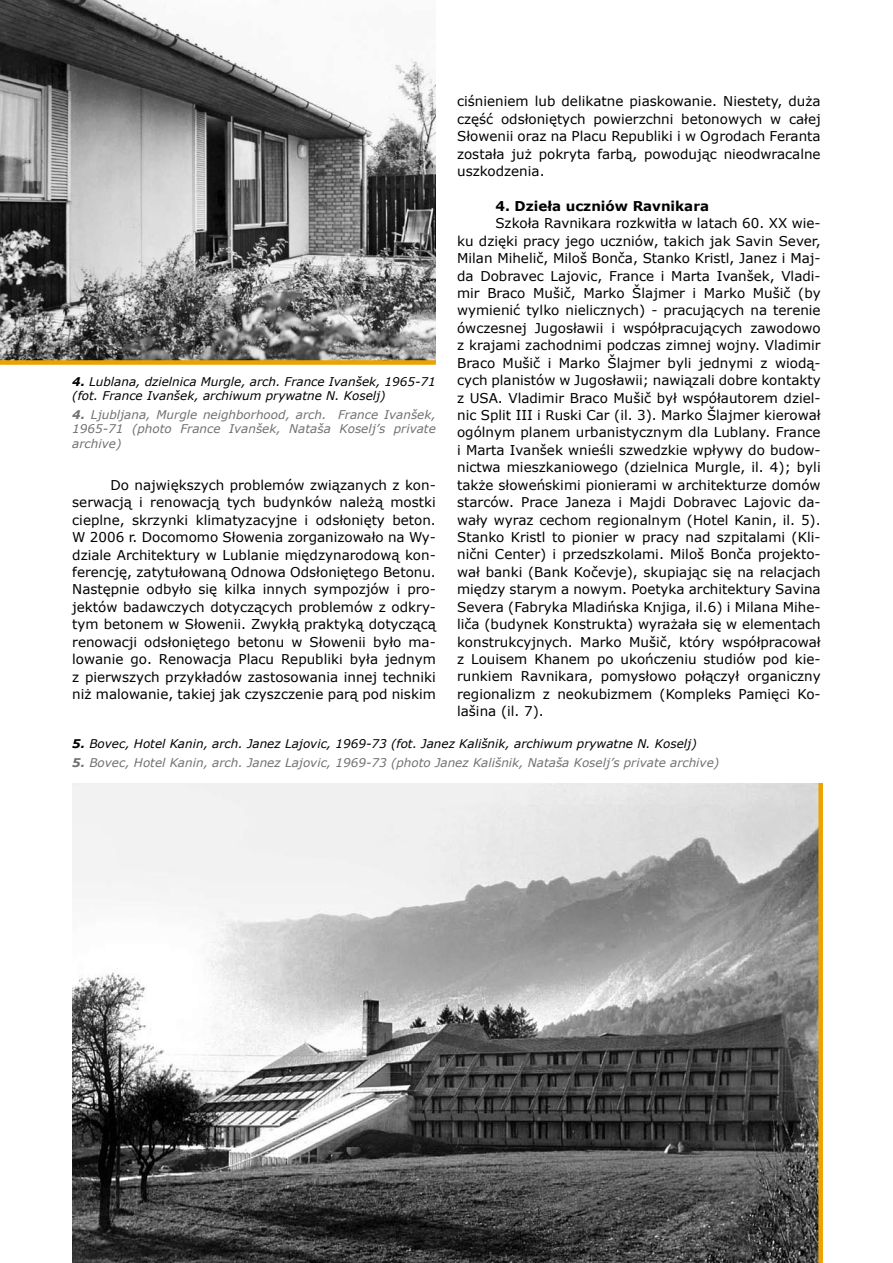
<style>
.page{position:relative;width:893px;height:1263px;background:#fff}
.page>*{position:absolute;margin:0;border:0;box-sizing:border-box;transform-origin:0 0}
.t1{font:13.5px/17.4px "Verdana";color:#000;text-align:justify}
.t2{font:700 13.5px "Verdana";color:#000}
.t3{font:italic 12px/14.4px "Verdana";color:#707173;text-align:justify}
.t4{font:italic 12px/14.4px "Verdana";color:#000}
.s1{font-weight:700}
</style>
<div class="page">
<img style="left:0;top:0;width:436px;height:360px">
<div style="left:0;top:360px;width:436px;height:5px;background:#eda200"></div>
<img style="left:72px;top:783px;width:746px;height:480px">
<div style="left:818px;top:783px;width:5px;height:480px;background:#eda200"></div>
<p class="t4" style="left:72px;top:374px;width:365px"><span class="s1">4.</span> Lublana, dzielnica Murgle, arch. France Ivanšek, 1965-71 (fot. France Ivanšek, archiwum prywatne N. Koselj)</p>
<p class="t3" style="left:72px;top:407px;width:365px"><span class="s1">4.</span> Ljubljana, Murgle neighborhood, arch. France Ivanšek, 1965-71 (photo France Ivanšek, Nataša Koselj’s private archive)</p>
<p class="t1" style="left:72px;top:476px;width:365px;text-indent:38px">Do największych problemów związanych z kon&shy;serwacją i renowacją tych budynków należą mostki cieplne, skrzynki klimatyzacyjne i odsłonięty beton.<br>W 2006 r. Docomomo Słowenia zorganizowało na Wy&shy;dziale Architektury w Lublanie międzynarodową kon&shy;ferencję, zatytułowaną Odnowa Odsłoniętego Betonu.<br>Następnie odbyło się kilka innych sympozjów i pro&shy;jektów badawczych dotyczących problemów z odkry&shy;tym betonem w Słowenii. Zwykłą praktyką dotyczącą renowacji odsłoniętego betonu w Słowenii było ma&shy;lowanie go. Renowacja Placu Republiki była jednym z pierwszych przykładów zastosowania innej techniki niż malowanie, takiej jak czyszczenie parą pod niskim</p>
<p class="t1" style="left:457px;top:92px;width:365px">ciśnieniem lub delikatne piaskowanie. Niestety, duża część odsłoniętych powierzchni betonowych w całej Słowenii oraz na Placu Republiki i w Ogrodach Feranta została już pokryta farbą, powodując nieodwracalne uszkodzenia.</p>
<p class="t2" style="left:495px;top:197px;width:215px">4. Dzieła uczniów Ravnikara</p>
<p class="t1" style="left:457px;top:214px;width:365px;text-indent:38px">Szkoła Ravnikara rozkwitła w latach 60. XX wie&shy;ku dzięki pracy jego uczniów, takich jak Savin Sever, Milan Mihelič, Miloš Bonča, Stanko Kristl, Janez i Maj&shy;da Dobravec Lajovic, France i Marta Ivanšek, Vladi&shy;mir Braco Mušič, Marko Šlajmer i Marko Mušič (by wymienić tylko nielicznych) - pracujących na terenie ówczesnej Jugosławii i współpracujących zawodowo z krajami zachodnimi podczas zimnej wojny. Vladimir Braco Mušič i Marko Šlajmer byli jednymi z wiodą&shy;cych planistów w Jugosławii; nawiązali dobre kontakty z USA. Vladimir Braco Mušič był współautorem dziel&shy;nic Split III i Ruski Car (il. 3). Marko Šlajmer kierował ogólnym planem urbanistycznym dla Lublany. France i Marta Ivanšek wnieśli szwedzkie wpływy do budow&shy;nictwa mieszkaniowego (dzielnica Murgle, il. 4); byli także słoweńskimi pionierami w architekturze domów starców. Prace Janeza i Majdi Dobravec Lajovic da&shy;wały wyraz cechom regionalnym (Hotel Kanin, il. 5).<br>Stanko Kristl to pionier w pracy nad szpitalami (Kli&shy;nični Center) i przedszkolami. Miloš Bonča projekto&shy;wał banki (Bank Kočevje), skupiając się na relacjach między starym a nowym. Poetyka architektury Savina Severa (Fabryka Mladińska Knjiga, il.6) i Milana Mihe&shy;liča (budynek Konstrukta) wyrażała się w elementach konstrukcyjnych. Marko Mušič, który współpracował z Louisem Khanem po ukończeniu studiów pod kie&shy;runkiem Ravnikara, pomysłowo połączył organiczny regionalizm z neokubizmem (Kompleks Pamięci Ko&shy;lašina (il. 7).</p>
<p class="t4" style="left:72px;top:736px;width:626px"><span class="s1">5.</span> Bovec, Hotel Kanin, arch. Janez Lajovic, 1969-73 (fot. Janez Kališnik, archiwum prywatne N. Koselj)</p>
<p class="t3" style="left:72px;top:755px;width:648px"><span class="s1">5.</span> Bovec, Hotel Kanin, arch. Janez Lajovic, 1969-73 (photo Janez Kališnik, Nataša Koselj’s private archive)</p>
</div>
